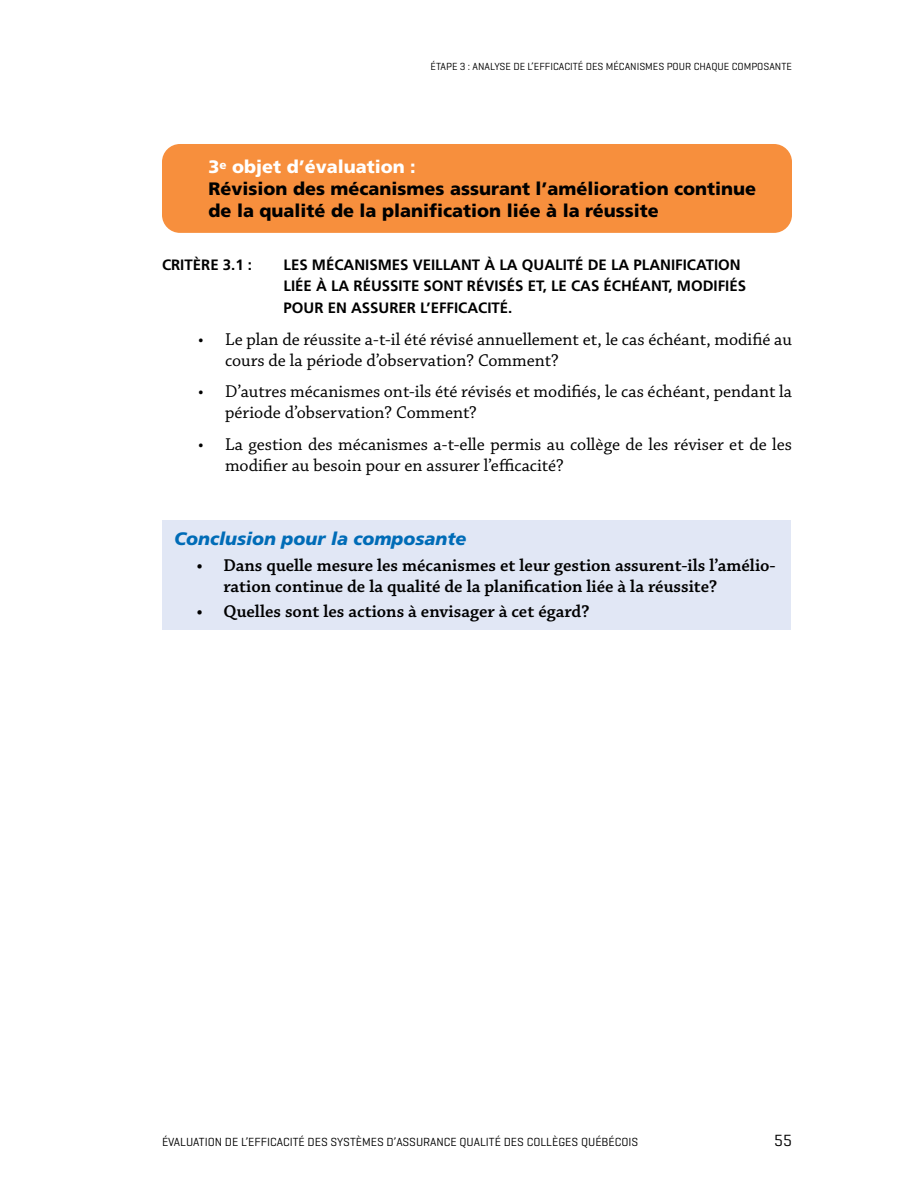
<style>
.page{position:relative;width:918px;height:1188px;background:#fff}
.page>*{position:absolute;margin:0;border:0;box-sizing:border-box;transform-origin:0 0}
.t1{font:18px/21px "Chaparral Pro";color:#000}
.t2{font:600 18px/21px "Chaparral Pro";color:#000}
.t3{font:900 18px/21.8px "Frutiger LT Std";color:#000}
.t4{font:italic 900 18px "Frutiger LT Std";color:#006cb7}
.t5{font:16.5px "Geogrotesque";color:#000}
.t6{font:700 15px/21.8px "Frutiger LT Std";color:#000}
.t7{font:12px "Geogrotesque";color:#000}
.t8{font:10.5px "Geogrotesque";color:#000}
.s1{color:#fff}
</style>
<div class="page">
<div style="left:162px;top:144px;width:630px;height:89px;background:#f78f3d;border-radius:18px"></div>
<div style="left:162px;top:520px;width:628px;height:109px;background:#e1e7f5"></div>
<p class="t8" style="left:431px;top:60px;width:54px">ÉTAPE 3 : ANALYSEDEL</p>
<p class="t8" style="left:532px;top:60px;width:9px">’EFFICACITÉDESMÉCANISMES</p>
<p class="t8" style="left:667px;top:60px;width:13px">POUR</p>
<p class="t8" style="left:694px;top:60px;width:19px">CHAQUE</p>
<p class="t8" style="left:732px;top:60px;width:7px">COM</p>
<p class="t8" style="left:751px;top:60px;width:13px">POSANTE</p>
<p class="t3" style="left:208px;top:156px;width:549px"><span class="s1">3</span><sup>e</sup> <span class="s1">objet d’évaluation :<br></span>Révision des mécanismes assurant l’amélioration continue de la qualité de la planification liée à la réussite</p>
<p class="t6" style="left:162px;top:254px;width:92px">CRITÈRE 3.1 :</p>
<p class="t6" style="left:284px;top:254px;width:464px">LES MÉCANISMES VEILLANT À LA QUALITÉ DE LA PLANIFICATION<br>LIÉE À LA RÉUSSITE SONT RÉVISÉS ET, LE CAS ÉCHÉANT, MODIFIÉS<br>POUR EN ASSURER L’EFFICACITÉ.</p>
<p class="t1" style="left:225px;top:329px;width:568px;text-indent:-27px">• Le plan de réussite a-t-il été révisé annuellement et, le cas échéant, modifié au cours de la période d’observation? Comment?</p>
<p class="t1" style="left:225px;top:382px;width:568px;text-indent:-27px">• D’autres mécanismes ont-ils été révisés et modifiés, le cas échéant, pendant la période d’observation? Comment?</p>
<p class="t1" style="left:225px;top:434px;width:569px;text-indent:-27px">• La gestion des mécanismes a-t-elle permis au collège de les réviser et de les modifier au besoin pour en assurer l’efficacité?</p>
<p class="t4" style="left:174px;top:528px;width:294px">Conclusion pour la composante</p>
<p class="t2" style="left:224px;top:555px;width:554px;text-indent:-27px">• Dans quelle mesure les mécanismes et leur gestion assurent-ils l’amélio&shy;ration continue de la qualité de la planification liée à la réussite?</p>
<p class="t2" style="left:196px;top:602px;width:395px">• Quelles sont les actions à envisager à cet égard?</p>
<p class="t7" style="left:162px;top:1135px;width:478px">ÉVALUATION DE L’EFFICACITÉ DES SYSTÈMES D’ASSURANCE QUALITÉ DES COLLÈGES QUÉBÉCOIS</p>
<p class="t5" style="left:774px;top:1130px;width:19px">55</p>
</div>
